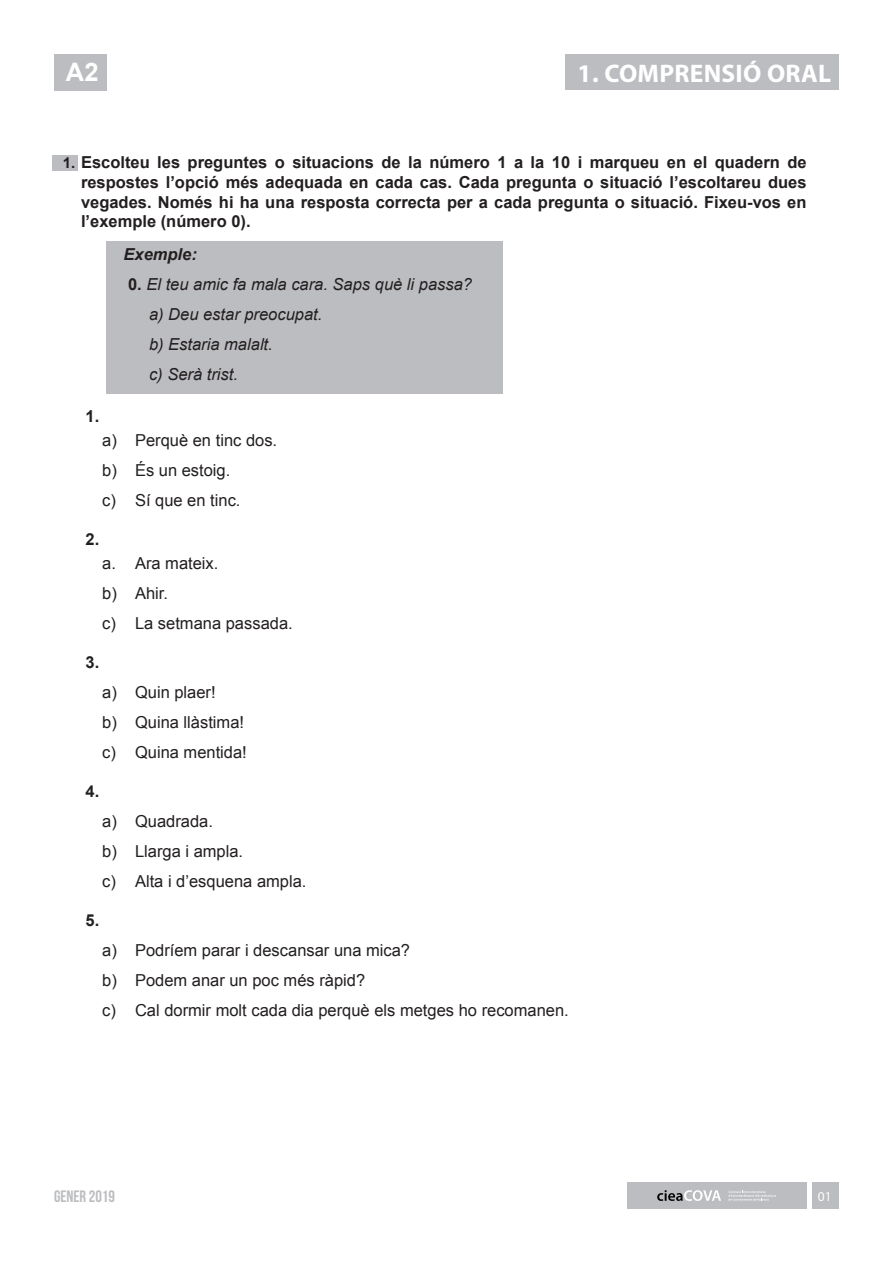
<style>
.page{position:relative;width:893px;height:1263px;background:#fff}
.page>*{position:absolute;margin:0;border:0;box-sizing:border-box;transform-origin:0 0}
.t1{font:700 25.5px "Myriad Pro";letter-spacing:.01em;color:#fff}
.t2{font:700 25.5px "Arial";color:#fff}
.V_F{font:16.5px "Arial";color:#231f20}
.ENUNCIAT{font:700 16.5px/19.8px "Arial";color:#231f20;text-align:justify}
.V_F-2{font:italic 16.5px "Arial";color:#231f20}
.V_F-3{font:700 16.5px "Arial";color:#231f20}
.SUB_ENUNCIAT{font:700 16.5px "Bebas Neue";color:#bcbdc0}
.ENUNCIAT-2{font:italic 700 16.5px "Arial";color:#231f20}
.t3{font:13.5px "Myriad Pro";color:#fff}
.s1{font-size:15px}
.s2{font-weight:700;font-style:normal}
</style>
<div class="page">
<div style="left:812px;top:1182px;width:27px;height:27px;background:#bcbdc0"></div>
<div style="left:627px;top:1182px;width:179px;height:27px;background:#bcbdc0"></div>
<svg style="left:728px;top:1190px;width:48px;height:10px"></svg>
<svg style="left:657px;top:1190px;width:64px;height:11px"></svg>
<div style="left:54px;top:54px;width:52px;height:37px;background:#bcbdc0"></div>
<div style="left:106px;top:241px;width:397px;height:152px;background:#bcbdc0"></div>
<div style="left:52px;top:155px;width:26px;height:15px;background:#bcbdc0"></div>
<div style="left:565px;top:54px;width:274px;height:35px;background:#bcbdc0"></div>
<h1 class="t2" style="left:66px;top:56px;width:34px">C1</h1>
<h1 class="t2" style="left:66px;top:56px;width:34px">A2</h1>
<p class="t1" style="left:578px;top:57px;width:255px">1. COMPRENSIÓ ORAL</p>
<p class="ENUNCIAT" style="left:81px;top:153px;width:727px;text-indent:-18px"><span class="s1">1.</span> Escolteu les preguntes o situacions de la número 1 a la 10 i marqueu en el quadern de respostes l’opció més adequada en cada cas. Cada pregunta o situació l’escoltareu dues vegades. Només hi ha una resposta correcta per a cada pregunta o situació. Fixeu-vos en l’exemple (número 0).</p>
<p class="ENUNCIAT-2" style="left:124px;top:244px;width:75px">Exemple:</p>
<p class="V_F-2" style="left:128px;top:274px;width:345px"><span class="s2">0.</span> El teu amic fa mala cara. Saps què li passa?</p>
<p class="V_F-2" style="left:149px;top:304px;width:175px">a) Deu estar preocupat.</p>
<p class="V_F-2" style="left:149px;top:334px;width:125px">b) Estaria malalt.</p>
<p class="V_F-2" style="left:149px;top:364px;width:90px">c) Serà trist.</p>
<p class="V_F-3" style="left:86px;top:406px;width:15px">1.</p>
<p class="V_F" style="left:102px;top:430px;width:176px">a) Perquè en tinc dos.</p>
<p class="V_F" style="left:102px;top:460px;width:130px">b) És un estoig.</p>
<p class="V_F" style="left:102px;top:490px;width:140px">c) Sí que en tinc.</p>
<p class="V_F-3" style="left:86px;top:529px;width:15px">2.</p>
<p class="V_F" style="left:102px;top:553px;width:118px">a. Ara mateix.</p>
<p class="V_F" style="left:102px;top:583px;width:67px">b) Ahir.</p>
<p class="V_F" style="left:102px;top:613px;width:192px">c) La setmana passada.</p>
<p class="V_F-3" style="left:86px;top:652px;width:15px">3.</p>
<p class="V_F" style="left:102px;top:682px;width:115px">a) Quin plaer!</p>
<p class="V_F" style="left:102px;top:712px;width:143px">b) Quina llàstima!</p>
<p class="V_F" style="left:102px;top:742px;width:146px">c) Quina mentida!</p>
<p class="V_F-3" style="left:86px;top:781px;width:15px">4.</p>
<p class="V_F" style="left:102px;top:811px;width:112px">a) Quadrada.</p>
<p class="V_F" style="left:102px;top:841px;width:142px">b) Llarga i ampla.</p>
<p class="V_F" style="left:102px;top:871px;width:206px">c) Alta i d’esquena ampla.</p>
<p class="V_F-3" style="left:86px;top:910px;width:15px">5.</p>
<p class="V_F" style="left:102px;top:940px;width:309px">a) Podríem parar i descansar una mica?</p>
<p class="V_F" style="left:102px;top:970px;width:264px">b) Podem anar un poc més ràpid?</p>
<p class="V_F" style="left:102px;top:1000px;width:468px">c) Cal dormir molt cada dia perquè els metges ho recomanen.</p>
<p class="SUB_ENUNCIAT" style="left:54px;top:1187px;width:62px">GENER 2019</p>
<p class="t3" style="left:818px;top:1188px;width:15px">01</p>
</div>
